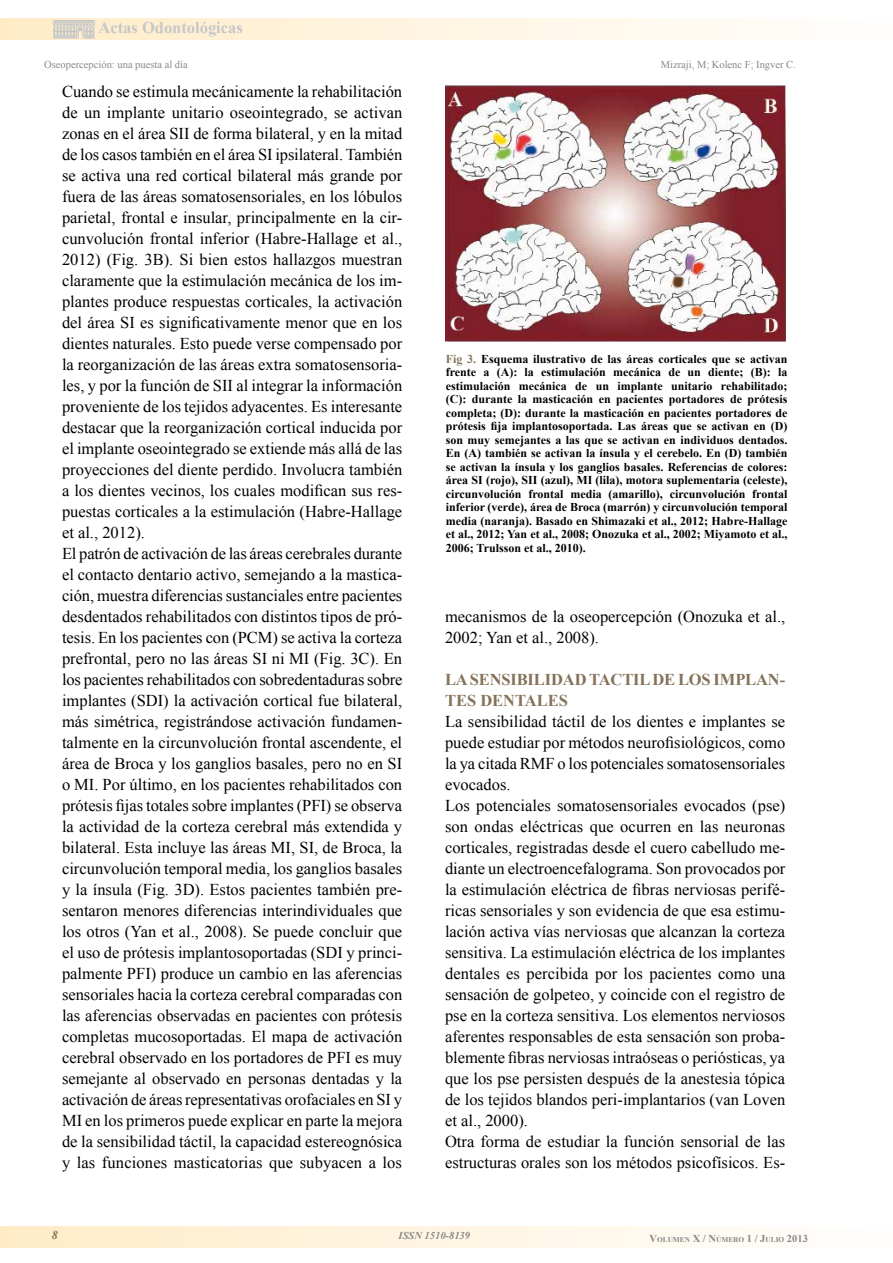
<style>
.page{position:relative;width:893px;height:1263px;background:#fff}
.page>*{position:absolute;margin:0;border:0;box-sizing:border-box;transform-origin:0 0}
.t1{font:16.5px/21px "Times New Roman";color:#000}
.t2{font:700 16.5px/21px "Times New Roman";letter-spacing:-.01em;color:#85725a}
.t3{font:700 16.5px "Times New Roman";color:#c6c7c8}
.t4{font:700 12px/13.5px "Times New Roman";color:#000;text-align:justify}
.t5{font:italic 700 12px "Times New Roman";color:#85725a}
.t6{font:10.65px "Times New Roman";color:#87888a}
.t7{font:10.5px "Times New Roman";color:#87888a}
.t8{font:italic 700 10.5px "Times New Roman";color:#87888a}
.t9{font:700 7.35px "Times New Roman";color:#87888a}
.s1{color:#85725a}
.s2{font-size:10.5px}
</style>
<div class="page">
<img style="left:445px;top:85px;width:340px;height:256px">
<p class="t3" style="left:98px;top:16px;width:146px">Actas Odontológicas</p>
<p class="t6" style="left:44px;top:57px;width:145px">Oseopercepción: una puesta al día</p>
<p class="t7" style="left:661px;top:57px;width:137px">Mizraji, M; Kolenc F; Ingver C.</p>
<p class="t1" style="left:62px;top:80px;width:342px">Cuando se estimula mecánicamente la rehabilitación de un implante unitario oseointegrado, se activan zonas en el área SII de forma bilateral, y en la mitad de los casos también en el área SI ipsilateral. También se activa una red cortical bilateral más grande por fuera de las áreas somatosensoriales, en los lóbulos parietal, frontal e insular, principalmente en la cir&shy;cunvolución frontal inferior (Habre-Hallage et al., 2012) (Fig. 3B). Si bien estos hallazgos muestran claramente que la estimulación mecánica de los im&shy;plantes produce respuestas corticales, la activación del área SI es significativamente menor que en los dientes naturales. Esto puede verse compensado por la reorganización de las áreas extra somatosensoria&shy;les, y por la función de SII al integrar la información proveniente de los tejidos adyacentes. Es interesante destacar que la reorganización cortical inducida por el implante oseointegrado se extiende más allá de las proyecciones del diente perdido. Involucra también a los dientes vecinos, los cuales modifican sus res&shy;puestas corticales a la estimulación (Habre-Hallage et al., 2012).<br>El patrón de activación de las áreas cerebrales durante el contacto dentario activo, semejando a la mastica&shy;ción, muestra diferencias sustanciales entre pacientes desdentados rehabilitados con distintos tipos de pró&shy;tesis. En los pacientes con (PCM) se activa la corteza prefrontal, pero no las áreas SI ni MI (Fig. 3C). En los pacientes rehabilitados con sobredentaduras sobre implantes (SDI) la activación cortical fue bilateral, más simétrica, registrándose activación fundamen&shy;talmente en la circunvolución frontal ascendente, el área de Broca y los ganglios basales, pero no en SI o MI. Por último, en los pacientes rehabilitados con prótesis fijas totales sobre implantes (PFI) se observa la actividad de la corteza cerebral más extendida y bilateral. Esta incluye las áreas MI, SI, de Broca, la circunvolución temporal media, los ganglios basales y la ínsula (Fig. 3D). Estos pacientes también pre&shy;sentaron menores diferencias interindividuales que los otros (Yan et al., 2008). Se puede concluir que el uso de prótesis implantosoportadas (SDI y princi&shy;palmente PFI) produce un cambio en las aferencias sensoriales hacia la corteza cerebral comparadas con las aferencias observadas en pacientes con prótesis completas mucosoportadas. El mapa de activación cerebral observado en los portadores de PFI es muy semejante al observado en personas dentadas y la activación de áreas representativas orofaciales en SI y MI en los primeros puede explicar en parte la mejora de la sensibilidad táctil, la capacidad estereognósica y las funciones masticatorias que subyacen a los</p>
<p class="t4" style="left:446px;top:352px;width:343px"><span class="s1">Fig 3.</span> Esquema ilustrativo de las áreas corticales que se activan frente a (A): la estimulación mecánica de un diente; (B): la estimulación mecánica de un implante unitario rehabilitado; (C): durante la masticación en pacientes portadores de prótesis completa; (D): durante la masticación en pacientes portadores de prótesis fija implantosoportada. Las áreas que se activan en (D) son muy semejantes a las que se activan en individuos dentados.<br>En (A) también se activan la ínsula y el cerebelo. En (D) también se activan la ínsula y los ganglios basales. Referencias de colores: área SI (rojo), SII (azul), MI (lila), motora suplementaria (celeste), circunvolución frontal media (amarillo), circunvolución frontal inferior (verde), área de Broca (marrón) y circunvolución temporal media (naranja). Basado en Shimazaki et al., 2012; Habre-Hallage et al., 2012; Yan et al., 2008; Onozuka et al., 2002; Miyamoto et al., 2006; Trulsson et al., 2010).</p>
<p class="t1" style="left:445px;top:606px;width:342px">mecanismos de la oseopercepción (Onozuka et al.,<br>2002; Yan et al., 2008).</p>
<p class="t2" style="left:445px;top:668px;width:342px">LA SENSIBILIDAD TACTIL DE LOS IMPLAN-<br>TES DENTALES</p>
<p class="t1" style="left:445px;top:711px;width:342px">La sensibilidad táctil de los dientes e implantes se puede estudiar por métodos neurofisiológicos, como la ya citada RMF o los potenciales somatosensoriales evocados.<br>Los potenciales somatosensoriales evocados (pse) son ondas eléctricas que ocurren en las neuronas corticales, registradas desde el cuero cabelludo me&shy;diante un electroencefalograma. Son provocados por la estimulación eléctrica de fibras nerviosas perifé&shy;ricas sensoriales y son evidencia de que esa estimu&shy;lación activa vías nerviosas que alcanzan la corteza sensitiva. La estimulación eléctrica de los implantes dentales es percibida por los pacientes como una sensación de golpeteo, y coincide con el registro de pse en la corteza sensitiva. Los elementos nerviosos aferentes responsables de esta sensación son proba&shy;blemente fibras nerviosas intraóseas o periósticas, ya que los pse persisten después de la anestesia tópica de los tejidos blandos peri-implantarios (van Loven et al., 2000).<br>Otra forma de estudiar la función sensorial de las estructuras orales son los métodos psicofísicos. Es-</p>
<p class="t5" style="left:52px;top:1227px;width:7px">8</p>
<p class="t8" style="left:399px;top:1228px;width:73px">ISSN 1510-8139</p>
<p class="t9" style="left:649px;top:1235px;width:160px"><span class="s2">V</span>OLUMEN <span class="s2">X / N</span>ÚMERO <span class="s2">1 / J</span>ULIO <span class="s2">2013</span></p>
</div>
